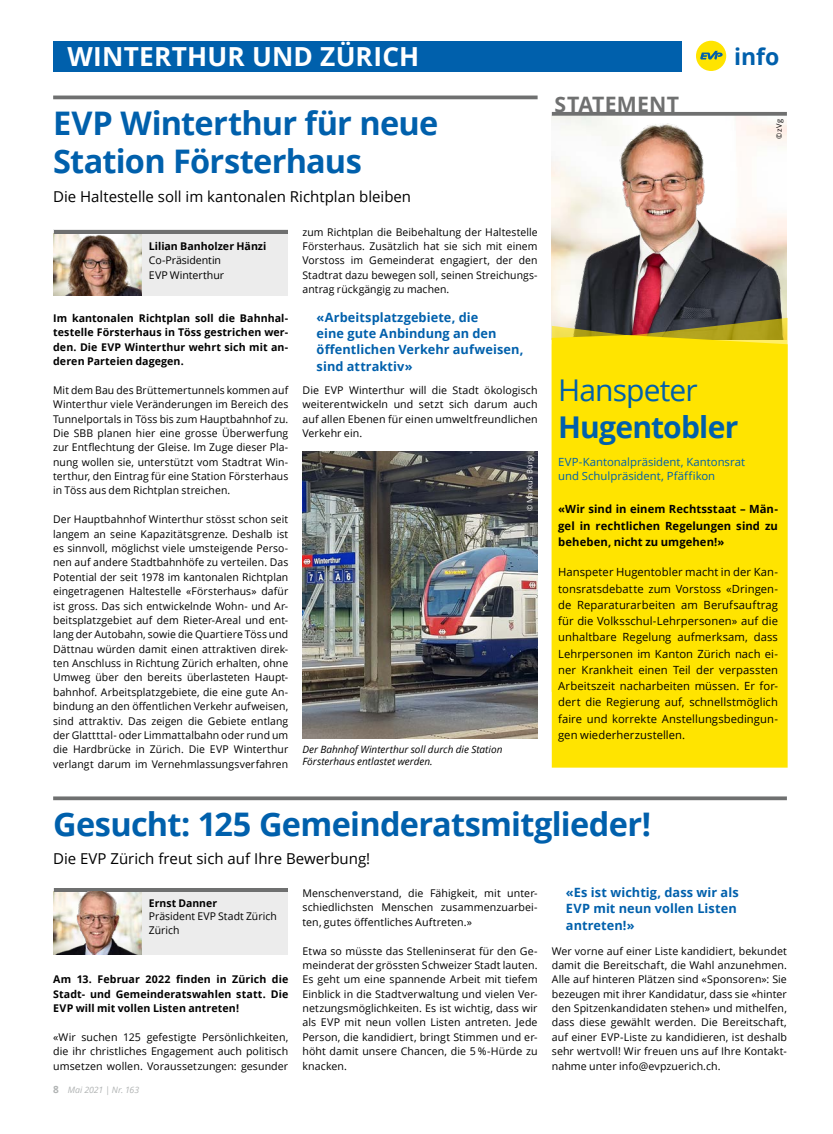
<style>
.page{position:relative;width:833px;height:1134px;background:#fff}
.page>*{position:absolute;margin:0;border:0;box-sizing:border-box;transform-origin:0 0}
.t1{font:700 32.5px/38.8px "Open Sans";letter-spacing:-.02em;color:#0060ac}
.t2{font:700 30px "Open Sans";letter-spacing:-.025em;color:#0060ac}
.t3{font:30px "Open Sans";letter-spacing:-.03em;color:#0060ac}
.t4{font:700 26.25px "Open Sans";letter-spacing:.005em;color:#fff}
.t5{font:700 23px "Open Sans";color:#0060ac}
.t6{font:700 21.25px "Open Sans";letter-spacing:.01em;color:#6f7070}
.t7{font:15px "Open Sans";color:#000}
.t8{font:700 12.75px/16.2px "Open Sans";letter-spacing:.005em;color:#0060ac}
.t9{font:11.25px/16.2px "Open Sans";letter-spacing:.005em;color:#000;text-align:justify}
.t10{font:700 11.25px/16.2px "Open Sans";letter-spacing:.005em;color:#000;text-align:justify}
.t11{font:11.25px/13.8px "Open Sans";color:#0060ac}
.t12{font:10.62px/14.4px "Open Sans";letter-spacing:.01em;color:#000;text-align:justify}
.t13{font:700 10.62px/14.4px "Open Sans";letter-spacing:.005em;color:#000;text-align:justify}
.t14{font:10.62px/14.4px "Open Sans";letter-spacing:-.01em;color:#000}
.t15{font:italic 10px/12.5px "Open Sans";color:#000}
.t16{font:italic 8.75px "Open Sans";color:#b1b4b4}
.t17{font:7.5px "Open Sans";letter-spacing:.03em;color:#fff}
.t18{font:7.5px "Open Sans";color:#000}
.s1{font-weight:700;font-style:normal;font-size:10px}
</style>
<div class="page">
<div style="left:696px;top:41px;width:30px;height:30px;background:#ffe400;border-radius:50%"></div>
<svg style="left:700px;top:51px;width:22px;height:9px"></svg>
<div style="left:53px;top:41px;width:628px;height:30px;background:#0060ac"></div>
<img style="left:552px;top:116px;width:235px;height:202px">
<svg style="left:552px;top:318px;width:235px;height:8px;background:#675a4b"></svg>
<svg style="left:552px;top:326px;width:235px;height:9px;background:#94802e"></svg>
<div style="left:53px;top:888px;width:234px;height:66px;background:#ececec"></div>
<img style="left:53px;top:891px;width:88px;height:63px">
<hr style="left:54px;top:888px;width:233px;height:3px;background:#6f7070">
<div style="left:53px;top:230px;width:234px;height:66px;background:#ececec"></div>
<img style="left:53px;top:233px;width:88px;height:63px">
<hr style="left:54px;top:230px;width:233px;height:3px;background:#6f7070">
<hr style="left:53px;top:96px;width:484px;height:3px;background:#6f7070">
<svg style="left:53px;top:796px;width:734px;height:4px;background:#7f8080"></svg>
<div style="left:551px;top:335px;width:236px;height:433px;background:#ffe400"></div>
<svg style="left:552px;top:112px;width:235px;height:4px"></svg>
<img style="left:302px;top:451px;width:235px;height:288px">
<h3 class="t4" style="left:67px;top:38px;width:353px">WINTERTHUR UND ZÜRICH</h3>
<h1 class="t1" style="left:53px;top:103px;width:387px">EVP Winterthur für neue<br>Station Försterhaus</h1>
<h3 class="t7" style="left:53px;top:186px;width:359px">Die Haltestelle soll im kantonalen Richtplan bleiben</h3>
<p class="t13" style="left:149px;top:239px;width:119px">Lilian Banholzer Hänzi</p>
<p class="t14" style="left:149px;top:253px;width:77px">Co-Präsidentin<br>EVP Winterthur</p>
<p class="t13" style="left:53px;top:311px;width:237px">Im kantonalen Richtplan soll die Bahnhal&shy;testelle Försterhaus in Töss gestrichen wer&shy;den. Die EVP Winterthur wehrt sich mit an&shy;deren Parteien dagegen.</p>
<p class="t12" style="left:53px;top:382px;width:237px">Mit dem Bau des Brüttemertunnels kommen auf Winterthur viele Veränderungen im Bereich des Tunnelportals in Töss bis zum Hauptbahnhof zu.<br>Die SBB planen hier eine grosse Überwerfung zur Entflechtung der Gleise. Im Zuge dieser Pla&shy;nung wollen sie, unterstützt vom Stadtrat Win&shy;terthur, den Eintrag für eine Station Försterhaus in Töss aus dem Richtplan streichen.</p>
<p class="t12" style="left:53px;top:512px;width:237px">Der Hauptbahnhof Winterthur stösst schon seit langem an seine Kapazitätsgrenze. Deshalb ist es sinnvoll, möglichst viele umsteigende Perso&shy;nen auf andere Stadtbahnhöfe zu verteilen. Das Potential der seit 1978 im kantonalen Richtplan eingetragenen Haltestelle «Försterhaus» dafür ist gross. Das sich entwickelnde Wohn- und Ar&shy;beitsplatzgebiet auf dem Rieter-Areal und ent&shy;lang der Autobahn, sowie die Quartiere Töss und Dättnau würden damit einen attraktiven direk&shy;ten Anschluss in Richtung Zürich erhalten, ohne Umweg über den bereits überlasteten Haupt&shy;bahnhof. Arbeitsplatzgebiete, die eine gute An&shy;bindung an den öffentlichen Verkehr aufweisen, sind attraktiv. Das zeigen die Gebiete entlang der Glattttal- oder Limmattalbahn oder rund um die Hardbrücke in Zürich. Die EVP Winterthur verlangt darum im Vernehmlassungsverfahren</p>
<p class="t12" style="left:302px;top:224px;width:237px">zum Richtplan die Beibehaltung der Haltestelle Försterhaus. Zusätzlich hat sie sich mit einem Vorstoss im Gemeinderat engagiert, der den Stadtrat dazu bewegen soll, seinen Streichungs&shy;antrag rückgängig zu machen.</p>
<p class="t8" style="left:317px;top:309px;width:208px">«Arbeitsplatzgebiete, die<br>eine gute Anbindung an den öffentlichen Verkehr aufweisen, sind attraktiv»</p>
<p class="t12" style="left:302px;top:382px;width:237px">Die EVP Winterthur will die Stadt ökologisch weiterentwickeln und setzt sich darum auch auf allen Ebenen für einen umweltfreundlichen Verkehr ein.</p>
<p class="t17" style="left:524px;top:511px;width:58px;rotate:-90deg">© Markus Bürgi</p>
<p class="t15" style="left:302px;top:743px;width:201px">Der Bahnhof Winterthur soll durch die Station<br>Försterhaus entlastet werden.</p>
<h3 class="t6" style="left:554px;top:89px;width:126px">STATEMENT</h3>
<h3 class="t5" style="left:734px;top:40px;width:47px">info</h3>
<p class="t18" style="left:774px;top:139px;width:22px;rotate:-90deg">© zVg</p>
<h2 class="t3" style="left:558px;top:370px;width:141px">Hanspeter</h2>
<h2 class="t2" style="left:558px;top:405px;width:182px">Hugentobler</h2>
<p class="t11" style="left:558px;top:455px;width:188px">EVP-Kantonalpräsident, Kantonsrat und Schulpräsident, Pfäffikon</p>
<p class="t10" style="left:558px;top:501px;width:221px">«Wir sind in einem Rechtsstaat – Män&shy;gel in rechtlichen Regelungen sind zu beheben, nicht zu umgehen!»</p>
<p class="t9" style="left:558px;top:564px;width:221px">Hanspeter Hugentobler macht in der Kan&shy;tonsratsdebatte zum Vorstoss «Dringen&shy;de Reparaturarbeiten am Berufsauftrag für die Volksschul-Lehrpersonen» auf die unhaltbare Regelung aufmerksam, dass Lehrpersonen im Kanton Zürich nach ei&shy;ner Krankheit einen Teil der verpassten Arbeitszeit nacharbeiten müssen. Er for&shy;dert die Regierung auf, schnellstmöglich faire und korrekte Anstellungsbedingun&shy;gen wiederherzustellen.</p>
<h1 class="t1" style="left:53px;top:804px;width:599px">Gesucht: 125 Gemeinderatsmitglieder!</h1>
<h3 class="t7" style="left:53px;top:848px;width:318px">Die EVP Zürich freut sich auf Ihre Bewerbung!</h3>
<p class="t13" style="left:149px;top:895px;width:70px">Ernst Danner</p>
<p class="t12" style="left:149px;top:909px;width:129px;line-height:13.8px">Präsident EVP Stadt Zürich<br>Zürich</p>
<p class="t13" style="left:53px;top:972px;width:237px">Am 13. Februar 2022 finden in Zürich die Stadt- und Gemeinderatswahlen statt. Die EVP will mit vollen Listen antreten!</p>
<p class="t12" style="left:53px;top:1029px;width:237px">«Wir suchen 125 gefestigte Persönlichkeiten, die ihr christliches Engagement auch politisch umsetzen wollen. Voraussetzungen: gesunder</p>
<p class="t16" style="left:53px;top:1084px;width:88px"><span class="s1">8</span> Mai 2021 | Nr. 163</p>
<p class="t12" style="left:302px;top:886px;width:237px">Menschenverstand, die Fähigkeit, mit unter&shy;schiedlichsten Menschen zusammenzuarbei&shy;ten, gutes öffentliches Auftreten.»</p>
<p class="t12" style="left:302px;top:943px;width:237px">Etwa so müsste das Stelleninserat für den Ge&shy;meinderat der grössten Schweizer Stadt lauten.<br>Es geht um eine spannende Arbeit mit tiefem Einblick in die Stadtverwaltung und vielen Ver&shy;netzungsmöglichkeiten. Es ist wichtig, dass wir als EVP mit neun vollen Listen antreten. Jede Person, die kandidiert, bringt Stimmen und er&shy;höht damit unsere Chancen, die 5 %-Hürde zu knacken.</p>
<p class="t8" style="left:566px;top:884px;width:174px">«Es ist wichtig, dass wir als<br>EVP mit neun vollen Listen antreten!»</p>
<p class="t12" style="left:552px;top:943px;width:237px">Wer vorne auf einer Liste kandidiert, bekundet damit die Bereitschaft, die Wahl anzunehmen.<br>Alle auf hinteren Plätzen sind «Sponsoren»: Sie bezeugen mit ihrer Kandidatur, dass sie «hinter den Spitzenkandidaten stehen» und mithelfen, dass diese gewählt werden. Die Bereitschaft, auf einer EVP-Liste zu kandidieren, ist deshalb sehr wertvoll! Wir freuen uns auf Ihre Kontakt&shy;nahme unter info@evpzuerich.ch.</p>
</div>
